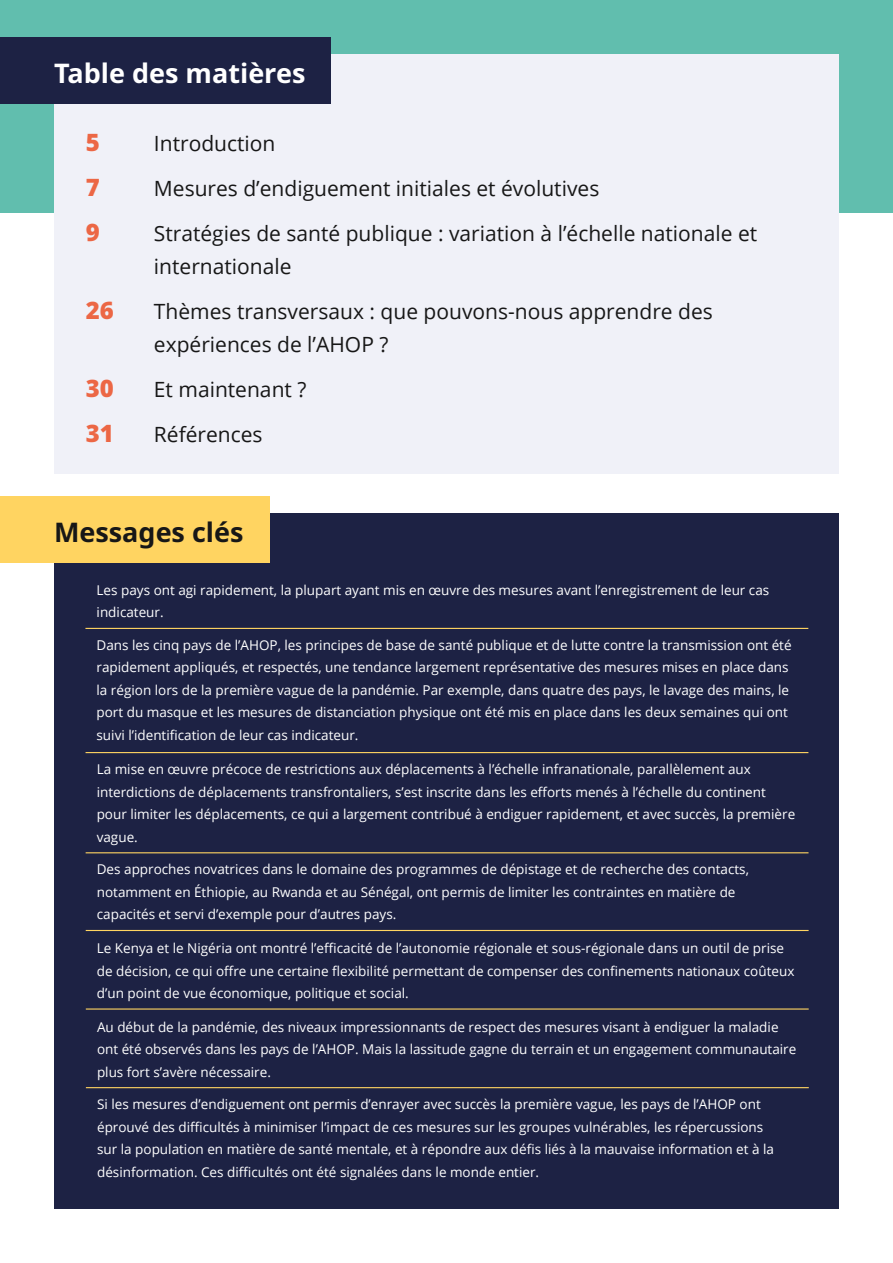
<style>
.page{position:relative;width:893px;height:1263px;background:#fff}
.page>*{position:absolute;margin:0;border:0;box-sizing:border-box;transform-origin:0 0}
.t1{font:700 27px "Noto Sans";color:#fff}
.t2{font:700 27px "Noto Sans";color:#171717}
.t3{font:900 24px "Noto Sans";color:#ec6745}
.t4{font:21px/33px "Open Sans";color:#171717}
.t5{font:13.5px/22.5px "Open Sans";color:#fff}
</style>
<div class="page">
<div style="left:0;top:0;width:893px;height:213px;background:#61beae"></div>
<div style="left:54px;top:54px;width:785px;height:420px;background:#f0f1f8"></div>
<div style="left:0;top:37px;width:331px;height:67px;background:#1d2244"></div>
<div style="left:54px;top:513px;width:785px;height:695px;background:#1d2244"></div>
<div style="left:0;top:496px;width:269px;height:67px;background:#ffd461"></div>
<hr style="left:85px;top:628px;width:723px;height:1px;background:#ffd461">
<hr style="left:86px;top:752px;width:722px;height:1px;background:#ffd461">
<hr style="left:86px;top:852px;width:722px;height:1px;background:#ffd461">
<hr style="left:86px;top:930px;width:723px;height:1px;background:#ffd461">
<hr style="left:86px;top:1008px;width:723px;height:1px;background:#ffd461">
<hr style="left:86px;top:1087px;width:723px;height:1px;background:#ffd461">
<h1 class="t1" style="left:54px;top:54px;width:253px">Table des matières</h1>
<h2 class="t3" style="left:86px;top:124px;width:16px">5</h2>
<h3 class="t4" style="left:154px;top:126px;width:123px">Introduction</h3>
<h2 class="t3" style="left:86px;top:169px;width:16px">7</h2>
<h3 class="t4" style="left:154px;top:171px;width:447px">Mesures d’endiguement initiales et évolutives</h3>
<h2 class="t3" style="left:86px;top:214px;width:16px">9</h2>
<h3 class="t4" style="left:154px;top:216px;width:605px">Stratégies de santé publique : variation à l’échelle nationale et internationale</h3>
<h2 class="t3" style="left:86px;top:292px;width:30px">26</h2>
<h3 class="t4" style="left:154px;top:294px;width:560px">Thèmes transversaux : que pouvons-nous apprendre des expériences de l’AHOP ?</h3>
<h2 class="t3" style="left:86px;top:370px;width:30px">30</h2>
<h3 class="t4" style="left:154px;top:372px;width:154px">Et maintenant ?</h3>
<h2 class="t3" style="left:86px;top:415px;width:30px">31</h2>
<h3 class="t4" style="left:154px;top:417px;width:110px">Références</h3>
<h1 class="t2" style="left:54px;top:513px;width:191px">Messages clés</h1>
<p class="t5" style="left:97px;top:578px;width:674px">Les pays ont agi rapidement, la plupart ayant mis en œuvre des mesures avant l’enregistrement de leur cas indicateur.</p>
<p class="t5" style="left:97px;top:633px;width:697px">Dans les cinq pays de l’AHOP, les principes de base de santé publique et de lutte contre la transmission ont été rapidement appliqués, et respectés, une tendance largement représentative des mesures mises en place dans la région lors de la première vague de la pandémie. Par exemple, dans quatre des pays, le lavage des mains, le port du masque et les mesures de distanciation physique ont été mis en place dans les deux semaines qui ont suivi l’identification de leur cas indicateur.</p>
<p class="t5" style="left:97px;top:758px;width:700px">La mise en œuvre précoce de restrictions aux déplacements à l’échelle infranationale, parallèlement aux interdictions de déplacements transfrontaliers, s’est inscrite dans les efforts menés à l’échelle du continent pour limiter les déplacements, ce qui a largement contribué à endiguer rapidement, et avec succès, la première vague.</p>
<p class="t5" style="left:97px;top:858px;width:654px">Des approches novatrices dans le domaine des programmes de dépistage et de recherche des contacts, notamment en Éthiopie, au Rwanda et au Sénégal, ont permis de limiter les contraintes en matière de capacités et servi d’exemple pour d’autres pays.</p>
<p class="t5" style="left:97px;top:936px;width:699px">Le Kenya et le Nigéria ont montré l’efficacité de l’autonomie régionale et sous-régionale dans un outil de prise de décision, ce qui offre une certaine flexibilité permettant de compenser des confinements nationaux coûteux d’un point de vue économique, politique et social.</p>
<p class="t5" style="left:97px;top:1015px;width:701px">Au début de la pandémie, des niveaux impressionnants de respect des mesures visant à endiguer la maladie ont été observés dans les pays de l’AHOP. Mais la lassitude gagne du terrain et un engagement communautaire plus fort s’avère nécessaire.</p>
<p class="t5" style="left:97px;top:1093px;width:678px">Si les mesures d’endiguement ont permis d’enrayer avec succès la première vague, les pays de l’AHOP ont éprouvé des difficultés à minimiser l’impact de ces mesures sur les groupes vulnérables, les répercussions sur la population en matière de santé mentale, et à répondre aux défis liés à la mauvaise information et à la désinformation. Ces difficultés ont été signalées dans le monde entier.</p>
</div>
